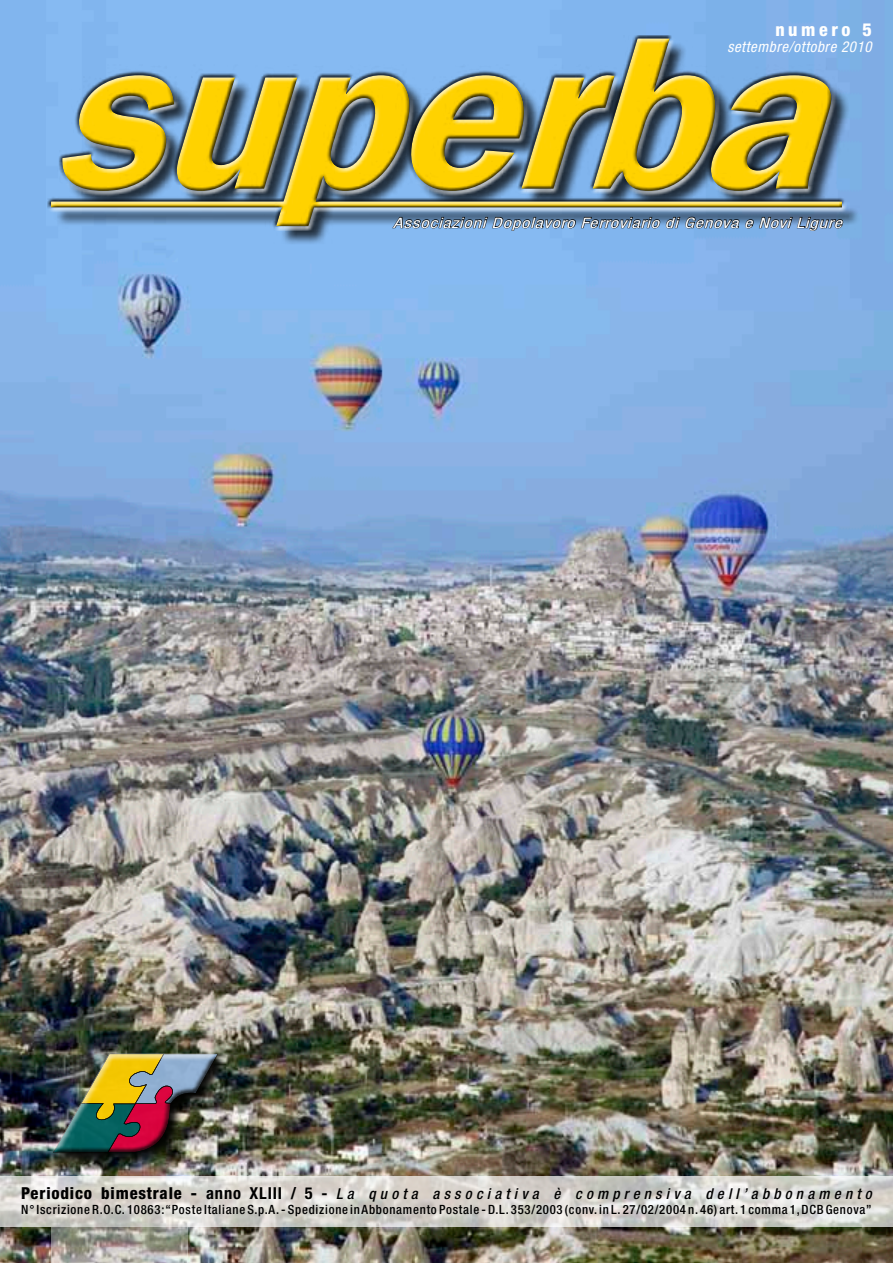
<style>
.page{position:relative;width:893px;height:1263px;background:#fff}
.page>*{position:absolute;margin:0;border:0;box-sizing:border-box;transform-origin:0 0}
.t1{font:italic 600 219px "Franklin Gothic";letter-spacing:-.005em;color:#ffd200}
.t2{font:800 condensed 18px "Helvetica Neue";letter-spacing:.2em;color:#fff}
.t3{font:italic 500 condensed 15px "Helvetica Neue";letter-spacing:.28em;color:#000}
.t4{font:italic condensed 15px "Helvetica Neue";letter-spacing:.04em;color:#fff}
.t5{font:italic condensed 14.4px "Helvetica Neue";letter-spacing:.04em;color:#fff;scale:1.29 1}
.t6{font:500 condensed 12.75px "Helvetica Neue";letter-spacing:.06em;color:#000}
.s1{font-weight:800;font-style:normal;font-size:16.5px}
.s2{font-weight:700;font-style:normal;font-size:16.5px}
</style>
<div class="page">
<img style="left:0;top:0;width:893px;height:1263px">
<svg style="left:0;top:1176px;width:893px;height:51px;background:#d5d3ce"></svg>
<div style="left:53px;top:41px;width:807px;height:204px;background:#000;opacity:.75"></div>
<div style="left:47px;top:36px;width:800px;height:195px;background:#000;opacity:.75"></div>
<svg style="left:392px;top:195px;width:452px;height:91px;background:#7aa0c6"></svg>
<svg style="left:51px;top:1227px;width:136px;height:36px;background:#a3a198"></svg>
<img style="left:50px;top:1050px;width:180px;height:116px">
<div style="left:50px;top:1052px;width:172px;height:106px;background:#000;opacity:.75"></div>
<h2 class="t2" style="left:775px;top:18px;width:98px">numero 5</h2>
<p class="t4" style="left:727px;top:38px;width:146px">settembre/ottobre 2010</p>
<h1 class="t1" style="left:51px;top:-16px;width:766px">superba</h1>
<p class="t5" style="left:393px;top:214px;width:349px">Associazioni Dopolavoro Ferroviario di Genova e Novi Ligure</p>
<p class="t3" style="left:21px;top:1185px;width:852px"><span class="s1">Periodico bimestrale -</span> <span class="s2">anno XLIII / 5 -</span> La quota associativa è comprensiva dell’abbonamento</p>
<p class="t6" style="left:21px;top:1202px;width:852px">N° Iscrizione R.O.C. 10863: “Poste Italiane S.p.A. - Spedizione in Abbonamento Postale - D.L. 353/2003 (conv. in L. 27/02/2004 n. 46) art. 1 comma 1, DCB Genova”</p>
</div>
